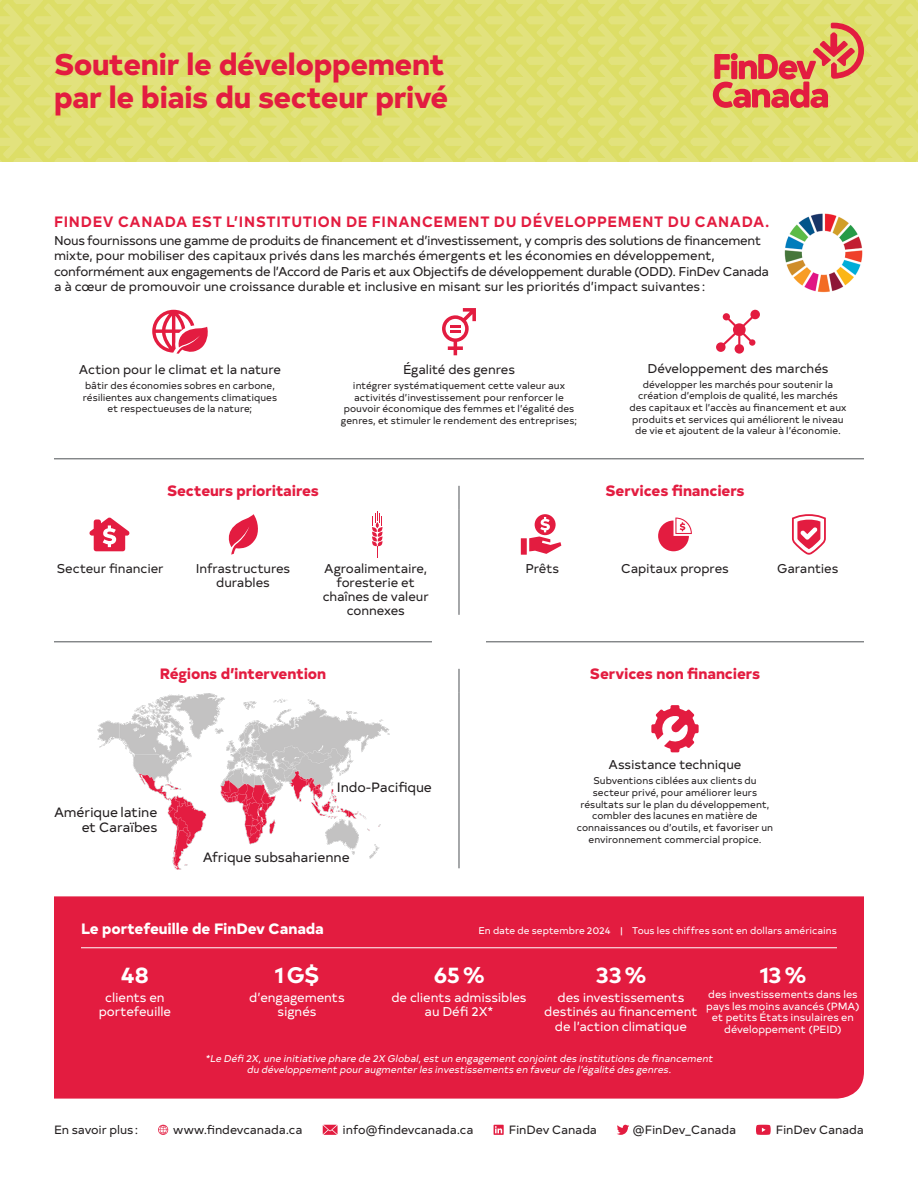
<style>
.page{position:relative;width:918px;height:1188px;background:#fff}
.page>*{position:absolute;margin:0;border:0;box-sizing:border-box;transform-origin:0 0}
.Header__H1{font:800 30px/32.8px "Typold";letter-spacing:-.015em;color:#e31c40}
.Large_number{font:700 22.5px "Typold";letter-spacing:-.035em;color:#fff}
.Subhead__H2__-_Cente{font:800 15px "Typold";letter-spacing:-.01em;color:#e31c40}
.H2{font:700 15px "Typold";letter-spacing:.045em;color:#e31c40}
.Subhead__H2__-_With{font:800 15px "Typold";letter-spacing:-.005em;color:#fff}
.t1{font:13.5px/14.9px "Typold";letter-spacing:-.01em;color:#231f20;text-align:right}
.Body_copy{font:12.75px/15.3px "Typold";letter-spacing:-.02em;color:#231f20}
.Body_copy_-_Centered{font:12.75px/14px "Typold";letter-spacing:-.005em;color:#231f20;text-align:center}
.Body_copy_-_Centered-2{font:12.75px/14.9px "Typold";letter-spacing:-.005em;color:#fff;text-align:center}
.Body_copy-2{font:12px "Typold";letter-spacing:-.01em;color:#231f20}
.Body_copy_-_Centered-3{font:10.5px/11.6px "Typold";color:#fff;text-align:center}
.Body_copy_-_Centered-4{font:9.75px/11.7px "Typold";letter-spacing:.005em;color:#231f20;text-align:center}
.Body_copy_-_Centered-5{font:italic 9.75px/11.7px "Typold";color:#fff;text-align:center}
.Subhead__H2__-_With-2{font:9.75px "Typold";color:#fff}
</style>
<div class="page">
<hr style="left:54px;top:459px;width:126px;height:1px;background:#4e5255">
<hr style="left:180px;top:459px;width:126px;height:1px;background:#4e5255">
<hr style="left:306px;top:459px;width:126px;height:1px;background:#4e5255">
<svg style="left:432px;top:459px;width:54px;height:1px"></svg>
<hr style="left:486px;top:459px;width:126px;height:1px;background:#4e5255">
<hr style="left:612px;top:459px;width:126px;height:1px;background:#4e5255">
<hr style="left:738px;top:459px;width:126px;height:1px;background:#4e5255">
<svg style="left:459px;top:486px;width:1px;height:24px"></svg>
<hr style="left:459px;top:510px;width:1px;height:105px;background:#4e5255">
<svg style="left:459px;top:669px;width:1px;height:24px"></svg>
<hr style="left:459px;top:693px;width:1px;height:175px;background:#4e5255">
<hr style="left:54px;top:642px;width:126px;height:1px;background:#4e5255">
<hr style="left:180px;top:642px;width:126px;height:1px;background:#4e5255">
<hr style="left:306px;top:642px;width:126px;height:1px;background:#4e5255">
<hr style="left:486px;top:642px;width:126px;height:1px;background:#4e5255">
<hr style="left:612px;top:642px;width:126px;height:1px;background:#4e5255">
<hr style="left:738px;top:642px;width:126px;height:1px;background:#4e5255">
<div style="left:54px;top:896px;width:810px;height:203px;background:#e31c40"></div>
<hr style="left:81px;top:947px;width:756px;height:1px;background:#fff">
<svg style="left:0;top:0;width:918px;height:162px;background:#dfda70"></svg>
<img style="left:784px;top:213px;width:79px;height:80px">
<svg style="left:152px;top:310px;width:56px;height:44px"></svg>
<svg style="left:89px;top:517px;width:41px;height:34px"></svg>
<svg style="left:228px;top:514px;width:30px;height:41px"></svg>
<svg style="left:372px;top:511px;width:10px;height:47px"></svg>
<svg style="left:658px;top:518px;width:34px;height:33px"></svg>
<svg style="left:792px;top:514px;width:34px;height:41px"></svg>
<div style="left:521px;top:538px;width:6px;height:17px;background:#e31c40"></div>
<svg style="left:529px;top:514px;width:32px;height:40px"></svg>
<svg style="left:651px;top:705px;width:48px;height:47px"></svg>
<svg style="left:716px;top:310px;width:44px;height:44px"></svg>
<svg style="left:494px;top:1125px;width:10px;height:10px"></svg>
<svg style="left:617px;top:1125px;width:12px;height:10px"></svg>
<svg style="left:158px;top:1125px;width:10px;height:10px"></svg>
<svg style="left:756px;top:1125px;width:15px;height:10px"></svg>
<svg style="left:323px;top:1125px;width:15px;height:10px"></svg>
<img style="left:97px;top:694px;width:293px;height:175px">
<svg style="left:442px;top:308px;width:34px;height:47px"></svg>
<p class="Header__H1" style="left:54px;top:45px;width:396px">Soutenir le développement par le biais du secteur privé</p>
<p class="H2" style="left:54px;top:209px;width:717px">FINDEV CANADA EST L’INSTITUTION DE FINANCEMENT DU DÉVELOPPEMENT DU CANADA.</p>
<p class="Body_copy" style="left:54px;top:232px;width:717px">Nous fournissons une gamme de produits de financement et d’investissement, y compris des solutions de financement mixte, pour mobiliser des capitaux privés dans les marchés émergents et les économies en développement, conformément aux engagements de l’Accord de Paris et aux Objectifs de développement durable (ODD). FinDev Canada a à cœur de promouvoir une croissance durable et inclusive en misant sur les priorités d’impact suivantes:</p>
<p class="Body_copy_-_Centered" style="left:79px;top:361px;width:204px">Action pour le climat et la nature</p>
<p class="Body_copy_-_Centered-4" style="left:83px;top:379px;width:196px">bâtir des économies sobres en carbone, résilientes aux changements climatiques et respectueuses de la nature;</p>
<p class="Body_copy_-_Centered" style="left:403px;top:361px;width:113px">Égalité des genres</p>
<p class="Body_copy_-_Centered-4" style="left:341px;top:379px;width:238px">intégrer systématiquement cette valeur aux activités d’investissement pour renforcer le pouvoir économique des femmes et l’égalité des genres, et stimuler le rendement des entreprises;</p>
<p class="Body_copy_-_Centered" style="left:648px;top:360px;width:182px">Développement des marchés</p>
<p class="Body_copy_-_Centered-4" style="left:629px;top:378px;width:219px">développer les marchés pour soutenir la création d’emplois de qualité, les marchés des capitaux et l’accès au financement et aux produits et services qui améliorent le niveau de vie et ajoutent de la valeur à l’économie.</p>
<p class="Subhead__H2__-_Cente" style="left:167px;top:478px;width:153px">Secteurs prioritaires</p>
<p class="Subhead__H2__-_Cente" style="left:605px;top:478px;width:141px">Services financiers</p>
<p class="Body_copy_-_Centered" style="left:57px;top:560px;width:108px">Secteur financier</p>
<p class="Body_copy_-_Centered" style="left:196px;top:560px;width:96px">Infrastructures durables</p>
<p class="Body_copy_-_Centered" style="left:323px;top:560px;width:108px">Agroalimentaire, foresterie et chaînes de valeur connexes</p>
<p class="Body_copy_-_Centered" style="left:525px;top:560px;width:35px">Prêts</p>
<p class="Body_copy_-_Centered" style="left:621px;top:560px;width:109px">Capitaux propres</p>
<p class="Body_copy_-_Centered" style="left:777px;top:560px;width:63px">Garanties</p>
<p class="Subhead__H2__-_Cente" style="left:160px;top:661px;width:168px">Régions d’intervention</p>
<p class="Subhead__H2__-_Cente" style="left:590px;top:661px;width:172px">Services non financiers</p>
<p class="t1" style="left:54px;top:804px;width:105px">Amérique latine et Caraïbes</p>
<p class="t1" style="left:337px;top:779px;width:97px">Indo-Pacifique</p>
<p class="t1" style="left:203px;top:849px;width:149px">Afrique subsaharienne</p>
<p class="Body_copy_-_Centered" style="left:609px;top:757px;width:134px">Assistance technique</p>
<p class="Body_copy_-_Centered-4" style="left:577px;top:774px;width:198px">Subventions ciblées aux clients du secteur privé, pour améliorer leurs résultats sur le plan du développement, combler des lacunes en matière de connaissances ou d’outils, et favoriser un environnement commercial propice.</p>
<p class="Subhead__H2__-_With" style="left:81px;top:916px;width:244px">Le portefeuille de FinDev Canada</p>
<p class="Subhead__H2__-_With-2" style="left:479px;top:923px;width:360px">En date de septembre 2024 | Tous les chiffres sont en dollars américains</p>
<p class="Large_number" style="left:121px;top:957px;width:30px">48</p>
<p class="Body_copy_-_Centered-2" style="left:99px;top:989px;width:74px">clients en portefeuille</p>
<p class="Large_number" style="left:275px;top:957px;width:46px">1G$</p>
<p class="Body_copy_-_Centered-2" style="left:249px;top:989px;width:97px">d’engagements signés</p>
<p class="Large_number" style="left:760px;top:957px;width:48px">13%</p>
<p class="Body_copy_-_Centered-3" style="left:706px;top:988px;width:155px">des investissements dans les pays les moins avancés (PMA) et petits États insulaires en développement (PEID)</p>
<p class="Body_copy_-_Centered-5" style="left:205px;top:1051px;width:511px">*Le Défi 2X,une initiative phare de 2X Global,estun engagementconjointdes institutions de financement du développementpouraugmenterles investissements en faveurde l’égalité des genres.</p>
<p class="Large_number" style="left:433px;top:957px;width:53px">65%</p>
<p class="Body_copy_-_Centered-2" style="left:391px;top:989px;width:137px">de clients admissibles au Défi 2X*</p>
<p class="Large_number" style="left:596px;top:957px;width:52px">33%</p>
<p class="Body_copy_-_Centered-2" style="left:544px;top:989px;width:155px">des investissements destinés au financement de l’action climatique</p>
<p class="Body_copy-2" style="left:54px;top:1120px;width:86px">En savoir plus:</p>
<p class="Body_copy-2" style="left:173px;top:1120px;width:131px">www.findevcanada.ca</p>
<p class="Body_copy-2" style="left:343px;top:1120px;width:132px">info@findevcanada.ca</p>
<p class="Body_copy-2" style="left:509px;top:1120px;width:90px">FinDev Canada</p>
<p class="Body_copy-2" style="left:633px;top:1120px;width:105px">@FinDev_Canada</p>
<p class="Body_copy-2" style="left:776px;top:1120px;width:90px">FinDev Canada</p>
</div>
